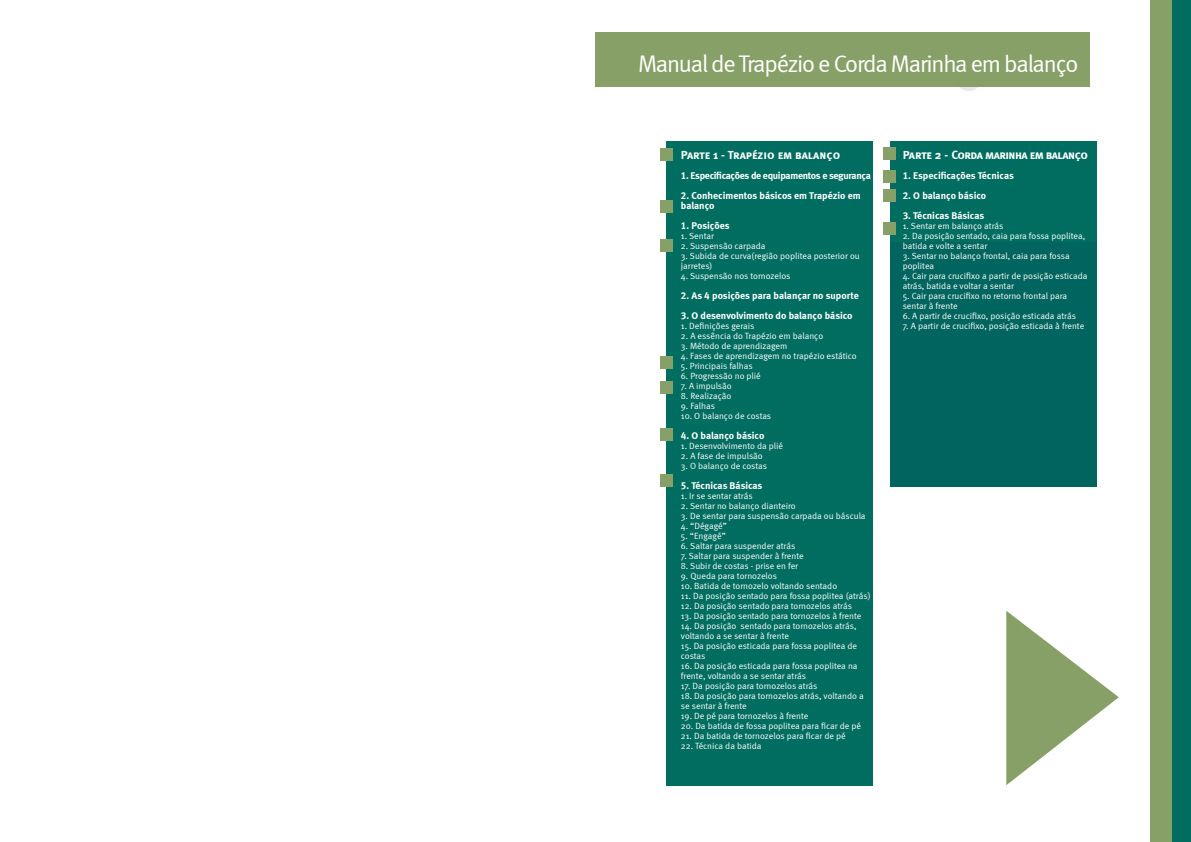
<style>
.page{position:relative;width:1191px;height:842px;background:#fff}
.page>*{position:absolute;margin:0;border:0;box-sizing:border-box;transform-origin:0 0}
.t1{font:24px "Meta Normal";letter-spacing:-.05em;color:#fff}
.t2{font:12px "Meta Bold Caps";letter-spacing:-.025em;color:#fff}
.t3{font:12px "Meta Bold Caps";color:#fff}
.t4{font:10px/10px "Meta Bold LF";letter-spacing:-.005em;color:#fff}
.t5{font:10px "Meta Bold LF";letter-spacing:-.03em;color:#fff}
.t6{font:9px/10px "Meta Normal";color:#fff}
</style>
<div class="page">
<svg style="left:960px;top:87px;width:18px;height:4px"></svg>
<div style="left:1150px;top:0;width:40px;height:842px;background:#87a067"></div>
<div style="left:1172px;top:0;width:18px;height:842px;background:#006d61"></div>
<div style="left:595px;top:33px;width:494px;height:54px;background:#87a067"></div>
<div style="left:666px;top:141px;width:207px;height:644px;background:#006d61"></div>
<div style="left:660px;top:148px;width:12px;height:12px;background:#87a067"></div>
<div style="left:660px;top:201px;width:12px;height:12px;background:#87a067"></div>
<div style="left:660px;top:239px;width:12px;height:12px;background:#87a067"></div>
<div style="left:890px;top:141px;width:207px;height:345px;background:#006d61"></div>
<div style="left:890px;top:242px;width:207px;height:244px;background:#00655e"></div>
<div style="left:660px;top:428px;width:12px;height:12px;background:#87a067"></div>
<div style="left:660px;top:474px;width:12px;height:12px;background:#87a067"></div>
<div style="left:883px;top:147px;width:12px;height:12px;background:#87a067"></div>
<div style="left:883px;top:170px;width:12px;height:12px;background:#87a067"></div>
<div style="left:883px;top:190px;width:12px;height:12px;background:#87a067"></div>
<div style="left:883px;top:222px;width:12px;height:12px;background:#87a067"></div>
<svg style="left:1006px;top:611px;width:112px;height:174px"></svg>
<div style="left:660px;top:356px;width:13px;height:13px;background:#87a067"></div>
<div style="left:660px;top:382px;width:13px;height:12px;background:#87a067"></div>
<h1 class="t1" style="left:638px;top:50px;width:442px">Manual de Trapézio e Corda Marinha em balanço</h1>
<h2 class="t3" style="left:681px;top:147px;width:161px">Parte 1 - Trapézio em balanço</h2>
<p class="t5" style="left:681px;top:169px;width:191px">1. Especificações de equipamentos e segurança</p>
<p class="t4" style="left:681px;top:190px;width:181px">2. Conhecimentos básicos em Trapézio em balanço</p>
<p class="t4" style="left:681px;top:220px;width:50px">1. Posições</p>
<p class="t6" style="left:681px;top:230px;width:35px">1. Sentar</p>
<p class="t6" style="left:681px;top:240px;width:86px">2. Suspensão carpada</p>
<p class="t6" style="left:681px;top:250px;width:180px">3. Subida de curva(região poplitea posterior ou jarretes)</p>
<p class="t6" style="left:681px;top:270px;width:111px">4. Suspensão nos tornozelos</p>
<p class="t4" style="left:681px;top:290px;width:179px">2. As 4 posições para balançar no suporte</p>
<p class="t4" style="left:681px;top:310px;width:173px">3. O desenvolvimento do balanço básico</p>
<p class="t6" style="left:681px;top:320px;width:75px">1. Definições gerais</p>
<p class="t6" style="left:681px;top:330px;width:144px">2. A essência do Trapézio em balanço</p>
<p class="t6" style="left:681px;top:340px;width:108px">3. Método de aprendizagem</p>
<p class="t6" style="left:681px;top:350px;width:177px">4. Fases de aprendizagem no trapézio estático</p>
<p class="t6" style="left:681px;top:360px;width:73px">5. Principais falhas</p>
<p class="t6" style="left:681px;top:370px;width:81px">6. Progressão no plié</p>
<p class="t6" style="left:681px;top:380px;width:52px">7. A impulsão</p>
<p class="t6" style="left:681px;top:390px;width:52px">8. Realização</p>
<p class="t6" style="left:681px;top:400px;width:36px">9. Falhas</p>
<p class="t6" style="left:681px;top:410px;width:92px">10. O balanço de costas</p>
<p class="t4" style="left:681px;top:430px;width:85px">4. O balanço básico</p>
<p class="t6" style="left:681px;top:440px;width:104px">1. Desenvolvimento da plié</p>
<p class="t6" style="left:681px;top:450px;width:83px">2. A fase de impulsão</p>
<p class="t6" style="left:681px;top:460px;width:88px">3. O balanço de costas</p>
<p class="t4" style="left:681px;top:480px;width:83px">5. Técnicas Básicas</p>
<p class="t6" style="left:681px;top:490px;width:73px">1. Ir se sentar atrás</p>
<p class="t6" style="left:681px;top:500px;width:116px">2. Sentar no balanço dianteiro</p>
<p class="t6" style="left:681px;top:510px;width:186px">3. De sentar para suspensão carpada ou báscula</p>
<p class="t6" style="left:681px;top:520px;width:48px">4. “Dégagé”</p>
<p class="t6" style="left:681px;top:530px;width:46px">5. “Engagé”</p>
<p class="t6" style="left:681px;top:540px;width:116px">6. Saltar para suspender atrás</p>
<p class="t6" style="left:681px;top:550px;width:124px">7. Saltar para suspender à frente</p>
<p class="t6" style="left:681px;top:560px;width:119px">8. Subir de costas - prise en fer</p>
<p class="t6" style="left:681px;top:570px;width:98px">9. Queda para tornozelos</p>
<p class="t6" style="left:681px;top:580px;width:158px">10. Batida de tornozelo voltando sentado</p>
<p class="t6" style="left:681px;top:590px;width:191px">11. Da posição sentado para fossa poplitea (atrás)</p>
<p class="t6" style="left:681px;top:600px;width:173px">12. Da posição sentado para tornozelos atrás</p>
<p class="t6" style="left:681px;top:610px;width:182px">13. Da posição sentado para tornozelos à frente</p>
<p class="t6" style="left:681px;top:620px;width:177px">14. Da posição sentado para tornozelos atrás, voltando a se sentar à frente</p>
<p class="t6" style="left:681px;top:640px;width:178px">15. Da posição esticada para fossa poplitea de costas</p>
<p class="t6" style="left:681px;top:660px;width:178px">16. Da posição esticada para fossa poplitea na frente, voltando a se sentar atrás</p>
<p class="t6" style="left:681px;top:680px;width:138px">17. Da posição para tornozelos atrás</p>
<p class="t6" style="left:681px;top:690px;width:184px">18. Da posição para tornozelos atrás, voltando a se sentar à frente</p>
<p class="t6" style="left:681px;top:710px;width:129px">19. De pé para tornozelos à frente</p>
<p class="t6" style="left:681px;top:720px;width:182px">20. Da batida de fossa poplitea para ficar de pé</p>
<p class="t6" style="left:681px;top:730px;width:166px">21. Da batida de tornozelos para ficar de pé</p>
<p class="t6" style="left:681px;top:740px;width:82px">22. Técnica da batida</p>
<h2 class="t2" style="left:902px;top:147px;width:187px">Parte 2 - Corda marinha em balanço</h2>
<p class="t4" style="left:902px;top:170px;width:113px">1. Especificações Técnicas</p>
<p class="t4" style="left:902px;top:190px;width:85px">2. O balanço básico</p>
<p class="t4" style="left:902px;top:210px;width:83px">3. Técnicas Básicas</p>
<p class="t6" style="left:902px;top:220px;width:102px">1. Sentar em balanço atrás</p>
<p class="t6" style="left:902px;top:230px;width:184px">2. Da posição sentado, caia para fossa poplitea, batida e volte a sentar</p>
<p class="t6" style="left:902px;top:250px;width:168px">3. Sentar no balanço frontal, caia para fossa poplitea</p>
<p class="t6" style="left:902px;top:270px;width:186px">4. Cair para crucifixo a partir de posição esticada atrás, batida e voltar a sentar</p>
<p class="t6" style="left:902px;top:290px;width:166px">5. Cair para crucifixo no retorno frontal para sentar à frente</p>
<p class="t6" style="left:902px;top:310px;width:175px">6. A partir de crucifixo, posição esticada atrás</p>
<p class="t6" style="left:902px;top:320px;width:183px">7. A partir de crucifixo, posição esticada à frente</p>
</div>
